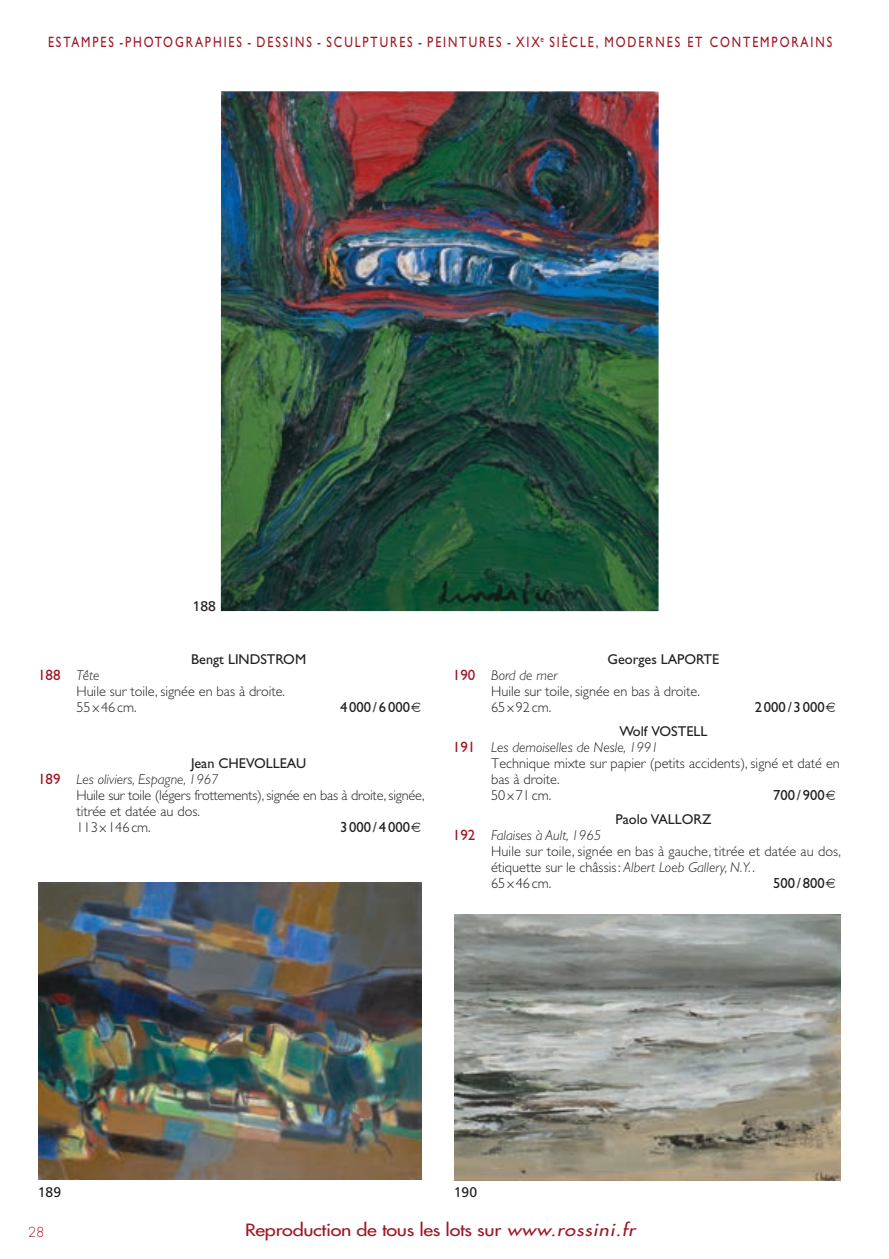
<style>
.page{position:relative;width:889px;height:1259px;background:#fff}
.page>*{position:absolute;margin:0;border:0;box-sizing:border-box;transform-origin:0 0}
.t1{font:16.5px "Futura";letter-spacing:-.015em;color:#9e1825;scale:1.2 1}
.t2{font:15px "Gill Sans";letter-spacing:.16em;color:#9e1825;scale:.8 1}
.t3{font:15px "Gill Sans";letter-spacing:.16em;color:#9e1825}
.t4{font:14.7px "Gill Sans";color:#231f20}
.t5{font:300 14.25px/15.9px "Gill Sans";color:#231f20}
.t6{font:italic 300 14.25px "Gill Sans";color:#231f20}
.t7{font:14.25px "Gill Sans";color:#231f20}
.t8{font:13.95px "Frutiger";color:#231f20}
.t9{font:300 13.5px "Futura";color:#9e1825}
.s1{font-style:italic}
</style>
<div class="page">
<img style="left:39px;top:882px;width:383px;height:297px">
<img style="left:221px;top:91px;width:437px;height:520px">
<img style="left:455px;top:914px;width:385px;height:266px">
<p class="t2" style="left:48px;top:33px;width:981px">ESTAMPES -PHOTOGRAPHIES - DESSINS - SCULPTURES - PEINTURES - XIX<sup>e</sup> SIÈCLE, MODERNES ET CONTEMPORAINS</p>
<p class="t8" style="left:193px;top:597px;width:25px">188</p>
<p class="t3" style="left:38px;top:666px;width:24px">188</p>
<p class="t7" style="left:191px;top:651px;width:116px">Bengt LINDSTROM</p>
<p class="t6" style="left:76px;top:667px;width:25px">Tête</p>
<p class="t5" style="left:76px;top:683px;width:210px">Huile sur toile, signée en bas à droite.<br>55x46 cm.</p>
<p class="t4" style="left:340px;top:698px;width:71px">4000 / 6000</p>
<p class="t3" style="left:38px;top:770px;width:24px">189</p>
<p class="t7" style="left:191px;top:755px;width:117px">Jean CHEVOLLEAU</p>
<p class="t6" style="left:76px;top:771px;width:144px">Les oliviers, Espagne, 1967</p>
<p class="t5" style="left:76px;top:787px;width:349px">Huile sur toile (légers frottements), signée en bas à droite, signée, titrée et datée au dos.<br>113x146 cm.</p>
<p class="t4" style="left:340px;top:818px;width:71px">3000 / 4000</p>
<p class="t3" style="left:453px;top:666px;width:24px">190</p>
<p class="t3" style="left:453px;top:738px;width:24px">191</p>
<p class="t3" style="left:453px;top:826px;width:24px">192</p>
<p class="t7" style="left:607px;top:651px;width:113px">Georges LAPORTE</p>
<p class="t6" style="left:491px;top:667px;width:68px">Bord de mer</p>
<p class="t5" style="left:491px;top:683px;width:210px">Huile sur toile, signée en bas à droite.<br>65x92 cm.</p>
<p class="t4" style="left:754px;top:698px;width:71px">2000 / 3000</p>
<p class="t7" style="left:619px;top:723px;width:90px">Wolf VOSTELL</p>
<p class="t6" style="left:491px;top:739px;width:169px">Les demoiselles de Nesle, 1991</p>
<p class="t5" style="left:491px;top:755px;width:350px">Technique mixte sur papier (petits accidents), signé et daté en bas à droite.<br>50x71 cm.</p>
<p class="t4" style="left:773px;top:786px;width:53px">700 / 900</p>
<p class="t7" style="left:615px;top:811px;width:97px">Paolo VALLORZ</p>
<p class="t6" style="left:491px;top:827px;width:112px">Falaises à Ault, 1965</p>
<p class="t5" style="left:491px;top:843px;width:351px">Huile sur toile, signée en bas à gauche, titrée et datée au dos, étiquette sur le châssis : <span class="s1">Albert Loeb Gallery, N.Y.</span> .<br>65x46 cm.</p>
<p class="t4" style="left:773px;top:874px;width:53px">500 / 800</p>
<p class="t8" style="left:38px;top:1183px;width:25px">189</p>
<p class="t9" style="left:28px;top:1222px;width:18px">28</p>
<p class="t8" style="left:454px;top:1183px;width:25px">190</p>
<p class="t1" style="left:245px;top:1218px;width:330px">Reproduction de tous les lots sur <span class="s1">www.rossini.fr</span></p>
</div>
